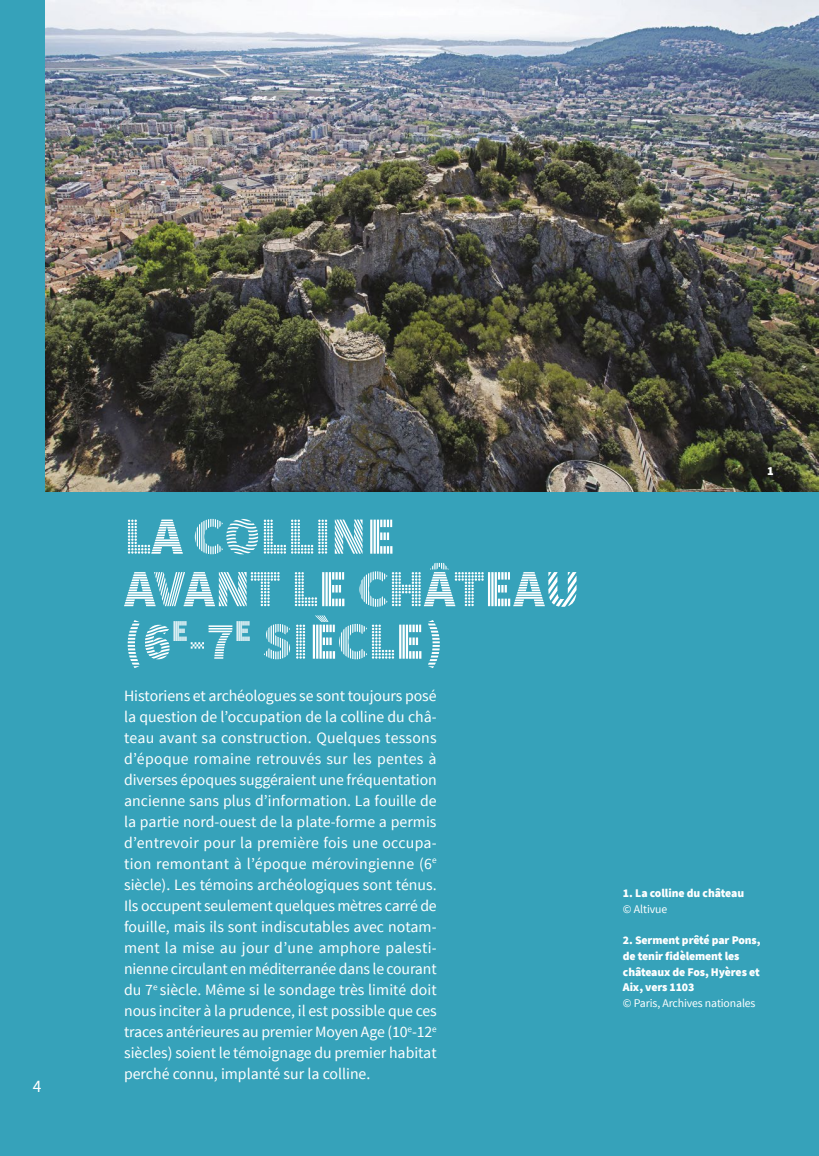
<style>
.page{position:relative;width:819px;height:1156px;background:#36a2ba}
.page>*{position:absolute;margin:0;border:0;box-sizing:border-box;transform-origin:0 0}
.t1{font:900 52.5px/52.5px "Source Sans Pro DISPLAYV2";color:#fff}
.t2{font:17.5px "Source Sans Pro";color:#fff}
.t3{font:15.75px/21px "Source Sans Pro";color:#fff;text-align:justify}
.t4{font:900 12.25px "Source Sans Pro";color:#fff}
.t5{font:900 11.72px/15.8px "Source Sans Pro";letter-spacing:-.01em;color:#fff}
.t6{font:11.72px "Source Sans Pro";letter-spacing:-.01em;color:#fff}
</style>
<div class="page">
<img style="left:46px;top:0;width:773px;height:491px">
<p class="t2" style="left:33px;top:1075px;width:10px">4</p>
<h1 class="t1" style="left:124px;top:512px;width:457px">LA COLLINE<br>AVANT LE CHÂTEAU (6<sup>E</sup>-7<sup>E</sup> SIÈCLE)</h1>
<p class="t3" style="left:124px;top:685px;width:314px">Historiens et archéologues se sont toujours posé la question de l’occupation de la colline du châ&shy;teau avant sa construction. Quelques tessons d’époque romaine retrouvés sur les pentes à diverses époques suggéraient une fréquentation ancienne sans plus d’information. La fouille de la partie nord-ouest de la plate-forme a permis d’entrevoir pour la première fois une occupa&shy;tion remontant à l’époque mérovingienne (6<sup>e </sup>siècle). Les témoins archéologiques sont ténus.<br>Ils occupent seulement quelques mètres carré de fouille, mais ils sont indiscutables avec notam&shy;ment la mise au jour d’une amphore palesti&shy;nienne circulant en méditerranée dans le courant du 7<sup>e</sup> siècle. Même si le sondage très limité doit nous inciter à la prudence, il est possible que ces traces antérieures au premier Moyen Age (10<sup>e</sup>-12<sup>e </sup>siècles) soient le témoignage du premier habitat perché connu, implanté sur la colline.</p>
<p class="t4" style="left:767px;top:462px;width:8px">1</p>
<p class="t5" style="left:623px;top:885px;width:123px">1. La colline du château</p>
<p class="t6" style="left:623px;top:901px;width:46px">© Altivue</p>
<p class="t5" style="left:623px;top:932px;width:139px">2. Serment prêté par Pons, de tenir fidèlement les châteaux de Fos, Hyères et<br>Aix, vers 1103</p>
<p class="t6" style="left:623px;top:996px;width:134px">© Paris, Archives nationales</p>
</div>
